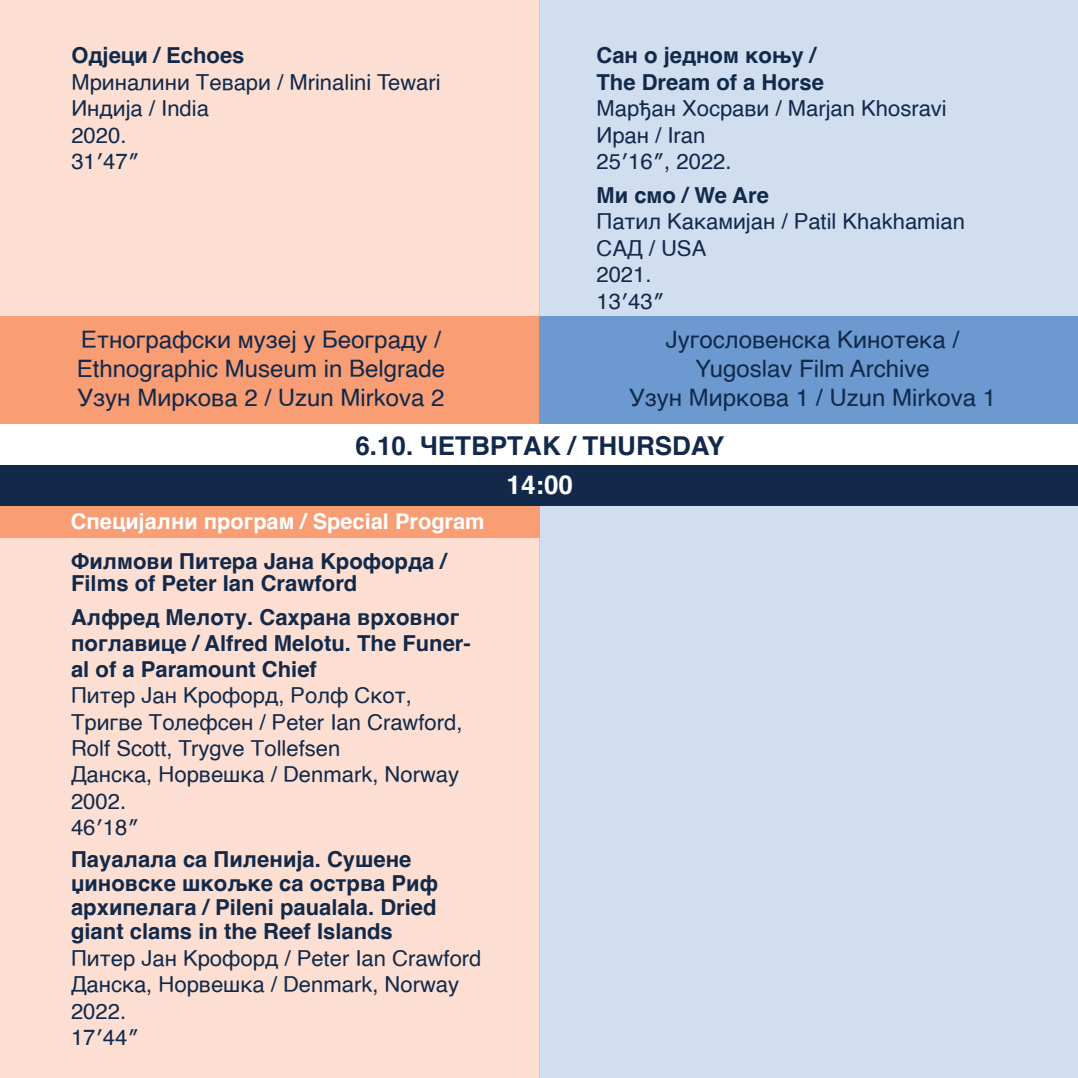
<style>
.page{position:relative;width:1078px;height:1078px;background:#fff}
.page>*{position:absolute;margin:0;border:0;box-sizing:border-box;transform-origin:0 0}
.t1{font:700 26px "Helvetica";color:#12294a}
.t2{font:700 26px "Helvetica";color:#fff}
.t3{font:24px/28.8px "Helvetica";color:#12294a}
.t4{font:22px/26.4px "Helvetica";color:#12294a}
.t5{font:700 22px/24px "Helvetica";color:#12294a}
.t6{font:700 21.8px "Helvetica";color:#fff}
</style>
<div class="page">
<div style="left:0;top:0;width:539px;height:1077px;background:#fcdfd2"></div>
<div style="left:539px;top:0;width:538px;height:1077px;background:#d0def0"></div>
<div style="left:0;top:316px;width:539px;height:108px;background:#f89d74"></div>
<div style="left:539px;top:316px;width:538px;height:108px;background:#6c99d0"></div>
<div style="left:0;top:505px;width:539px;height:33px;background:#f89d74"></div>
<div style="left:0;top:424px;width:1077px;height:40px;background:#fff"></div>
<div style="left:0;top:464px;width:1077px;height:41px;background:#12294a"></div>
<p class="t5" style="left:71px;top:44px;width:175px">Одјеци / Echoes</p>
<p class="t4" style="left:71px;top:69px;width:371px">Мриналини Тевари / Mrinalini Tewari<br>Индија / India<br>2020.<br>31′47″</p>
<p class="t5" style="left:596px;top:43px;width:229px;line-height:26.4px">Сан о једном коњу /<br>The Dream of a Horse</p>
<p class="t4" style="left:596px;top:96px;width:352px">Марђан Хосрави / Marjan Khosravi<br>Иран / Iran<br>25′16″, 2022.</p>
<p class="t5" style="left:596px;top:183px;width:174px">Ми смо / We Are</p>
<p class="t4" style="left:596px;top:209px;width:370px">Патил Какамијан / Patil Khakhamian<br>САД / USA<br>2021.<br>13′43″</p>
<p class="t3" style="left:77px;top:326px;width:370px">Етнографски музеј у Београду /<br>Ethnographic Museum in Belgrade<br>Узун Миркова 2 / Uzun Mirkova 2</p>
<p class="t3" style="left:628px;top:326px;width:369px;text-align:center">Југословенска Кинотека /<br>Yugoslav Film Archive<br>Узун Миркова 1 / Uzun Mirkova 1</p>
<p class="t1" style="left:355px;top:424px;width:370px">6.10. ЧЕТВРТАК / THURSDAY</p>
<p class="t2" style="left:506px;top:464px;width:68px">14:00</p>
<p class="t6" style="left:71px;top:503px;width:415px">Специјални програм / Special Program</p>
<p class="t5" style="left:71px;top:550px;width:377px;line-height:22px">Филмови Питера Јана Крофорда /<br>Films of Peter Ian Crawford</p>
<p class="t5" style="left:71px;top:604px;width:401px;line-height:26px">Алфред Мелоту. Сахрана врховног поглавице / Alfred Melotu. The Funer&shy;al of a Paramount Chief</p>
<p class="t4" style="left:71px;top:682px;width:393px">Питер Јан Крофорд, Ролф Скот,<br>Тригве Толефсен / Peter Ian Crawford,<br>Rolf Scott, Trygve Тollefsen<br>Данска, Норвешка / Denmark, Norway<br>2002.<br>46′18″</p>
<p class="t5" style="left:71px;top:847px;width:368px">Пауалала са Пиленија. Сушене џиновске шкољке са острва Риф архипелага / Pileni paualala. Dried giant clams in the Reef Islands</p>
<p class="t4" style="left:71px;top:945px;width:412px">Питер Јан Крофорд / Peter Ian Crawford<br>Данска, Норвешка / Denmark, Norway<br>2022.<br>17′44″</p>
</div>
